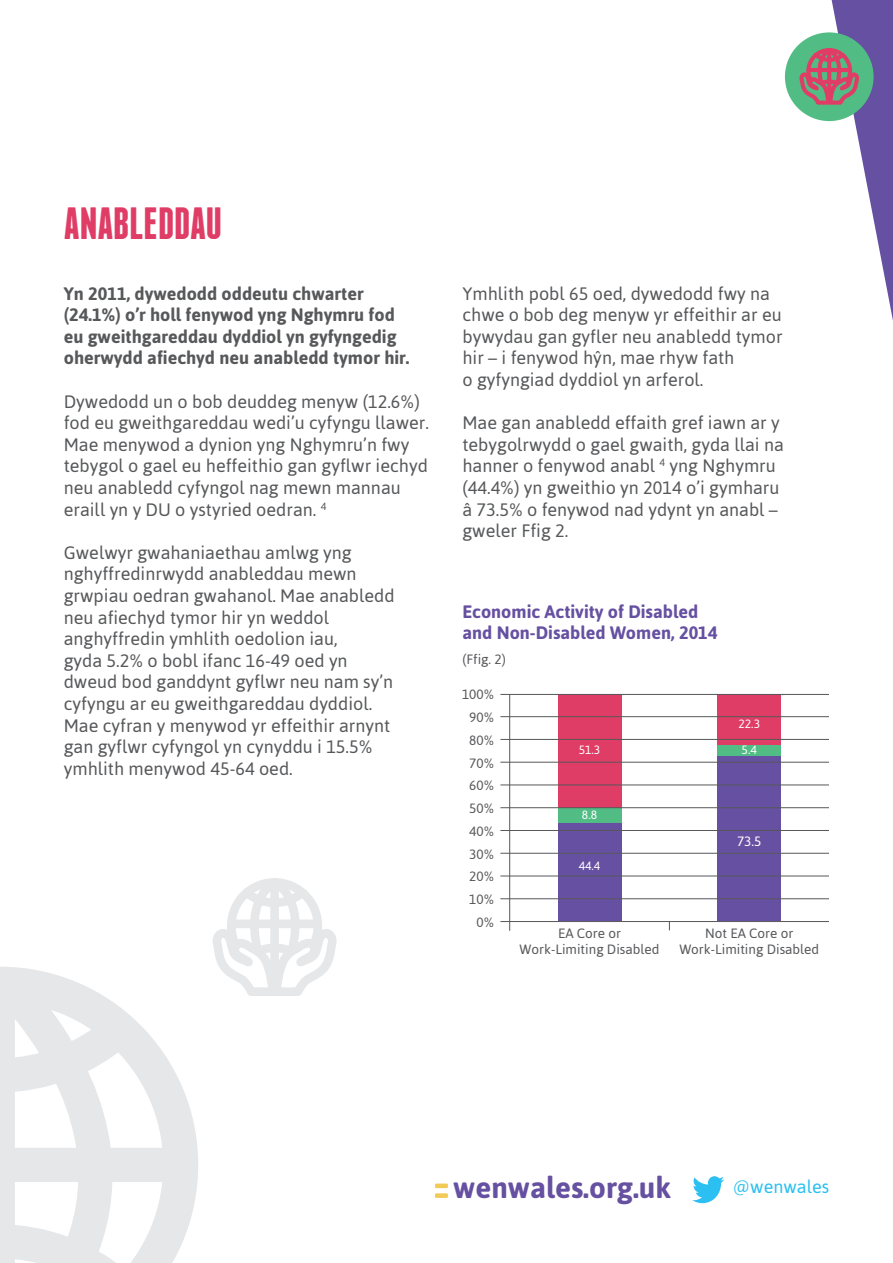
<style>
.page{position:relative;width:893px;height:1263px;background:#fff}
.page>*{position:absolute;margin:0;border:0;box-sizing:border-box;transform-origin:0 0}
.t1{font:700 45px "Franchise";letter-spacing:-.01em;color:#df3d66}
.t2{font:700 29.7px "Asap";color:#6650a1}
.t3{font:18px/21.6px "Asap";color:#57585a}
.t4{font:700 18px/21.6px "Asap";color:#57585a}
.t5{font:700 18px/21.6px "Asap";color:#6650a1}
.t6{font:18px "Asap";color:#2bc0f1}
.t7{font:13.5px/16.2px "Asap";color:#57585a;text-align:center}
.t8{font:13.5px "Asap";color:#fff}
.t9{font:12px "Asap";color:#fff}
</style>
<div class="page">
<svg style="left:435px;top:1183px;width:13px;height:15px"></svg>
<svg style="left:692px;top:1176px;width:32px;height:27px"></svg>
<div style="left:785px;top:32px;width:89px;height:89px;background:#51bd85;border-radius:50%"></div>
<svg style="left:797px;top:0;width:96px;height:321px"></svg>
<svg style="left:0;top:967px;width:198px;height:296px"></svg>
<svg style="left:213px;top:878px;width:124px;height:118px"></svg>
<hr style="left:500px;top:921px;width:329px;height:1px;background:#57585a">
<hr style="left:509px;top:695px;width:1px;height:236px;background:#57585a">
<div style="left:558px;top:822px;width:63px;height:99px;background:#6650a1"></div>
<div style="left:717px;top:755px;width:64px;height:166px;background:#6650a1"></div>
<div style="left:558px;top:695px;width:63px;height:113px;background:#df3d66"></div>
<div style="left:717px;top:695px;width:64px;height:50px;background:#df3d66"></div>
<div style="left:558px;top:808px;width:63px;height:15px;background:#51bd85"></div>
<div style="left:717px;top:745px;width:64px;height:10px;background:#51bd85"></div>
<hr style="left:500px;top:694px;width:329px;height:1px;background:#57585a">
<hr style="left:500px;top:716px;width:329px;height:1px;background:#57585a">
<hr style="left:500px;top:739px;width:329px;height:1px;background:#57585a">
<hr style="left:500px;top:762px;width:329px;height:1px;background:#57585a">
<hr style="left:500px;top:784px;width:329px;height:1px;background:#57585a">
<hr style="left:500px;top:807px;width:329px;height:1px;background:#57585a">
<hr style="left:500px;top:830px;width:329px;height:1px;background:#57585a">
<hr style="left:500px;top:853px;width:329px;height:1px;background:#57585a">
<hr style="left:500px;top:876px;width:329px;height:1px;background:#57585a">
<hr style="left:500px;top:898px;width:329px;height:1px;background:#57585a">
<p class="t1" style="left:64px;top:202px;width:160px">ANABLEDDAU</p>
<p class="t4" style="left:64px;top:282px;width:347px">Yn 2011, dywedodd oddeutu chwarter (24.1%) o’r holl fenywod yng Nghymru fod eu gweithgareddau dyddiol yn gyfyngedig oherwydd afiechyd neu anabledd tymor hir.</p>
<p class="t3" style="left:64px;top:390px;width:367px">Dywedodd un o bob deuddeg menyw (12.6%) fod eu gweithgareddau wedi’u cyfyngu llawer.<br>Mae menywod a dynion yng Nghymru’n fwy tebygol o gael eu heffeithio gan gyflwr iechyd neu anabledd cyfyngol nag mewn mannau eraill yn y DU o ystyried oedran. <sup>4</sup></p>
<p class="t3" style="left:64px;top:541px;width:332px">Gwelwyr gwahaniaethau amlwg yng nghyffredinrwydd anableddau mewn grwpiau oedran gwahanol. Mae anabledd neu afiechyd tymor hir yn weddol anghyffredin ymhlith oedolion iau,<br>gyda 5.2% o bobl ifanc 16-49 oed yn dweud bod ganddynt gyflwr neu nam sy’n cyfyngu ar eu gweithgareddau dyddiol.<br>Mae cyfran y menywod yr effeithir arnynt gan gyflwr cyfyngol yn cynyddu i 15.5% ymhlith menywod 45-64 oed.</p>
<p class="t3" style="left:462px;top:282px;width:322px">Ymhlith pobl 65 oed, dywedodd fwy na chwe o bob deg menyw yr effeithir ar eu bywydau gan gyfler neu anabledd tymor hir – i fenywod hyˆn, mae rhyw fath<br>o gyfyngiad dyddiol yn arferol.</p>
<p class="t3" style="left:462px;top:412px;width:323px">Mae gan anabledd effaith gref iawn ar y tebygolrwydd o gael gwaith, gyda llai na hanner o fenywod anabl <sup>4</sup> yng Nghymru (44.4%) yn gweithio yn 2014 o’i gymharu â 73.5% o fenywod nad ydynt yn anabl – gweler Ffig 2.</p>
<p class="t5" style="left:462px;top:600px;width:257px">Economic Activity of Disabled and Non-Disabled Women, 2014</p>
<p class="t7" style="left:462px;top:651px;width:45px">(Ffig. 2)</p>
<p class="t7" style="left:462px;top:686px;width:33px">100%</p>
<p class="t7" style="left:469px;top:709px;width:26px">90%</p>
<p class="t7" style="left:469px;top:732px;width:26px">80%</p>
<p class="t7" style="left:469px;top:754px;width:26px">70%</p>
<p class="t7" style="left:469px;top:777px;width:26px">60%</p>
<p class="t7" style="left:469px;top:800px;width:26px">50%</p>
<p class="t7" style="left:469px;top:823px;width:26px">40%</p>
<p class="t7" style="left:469px;top:845px;width:26px">30%</p>
<p class="t7" style="left:469px;top:868px;width:26px">20%</p>
<p class="t9" style="left:579px;top:743px;width:23px">51.3</p>
<p class="t9" style="left:582px;top:808px;width:17px">8.8</p>
<p class="t9" style="left:579px;top:858px;width:23px">44.4</p>
<p class="t9" style="left:738px;top:717px;width:23px">22.3</p>
<p class="t9" style="left:742px;top:743px;width:17px">5.4</p>
<p class="t8" style="left:737px;top:834px;width:26px">73.5</p>
<p class="t7" style="left:469px;top:891px;width:26px">10%</p>
<p class="t7" style="left:476px;top:914px;width:19px">0%</p>
<p class="t7" style="left:520px;top:925px;width:141px">EA Core or<br>Work-Limiting Disabled</p>
<p class="t7" style="left:679px;top:925px;width:141px">Not EA Core or<br>Work-Limiting Disabled</p>
<p class="t2" style="left:453px;top:1170px;width:219px">wenwales.org.uk</p>
<p class="t6" style="left:733px;top:1176px;width:98px">@wenwales</p>
</div>
